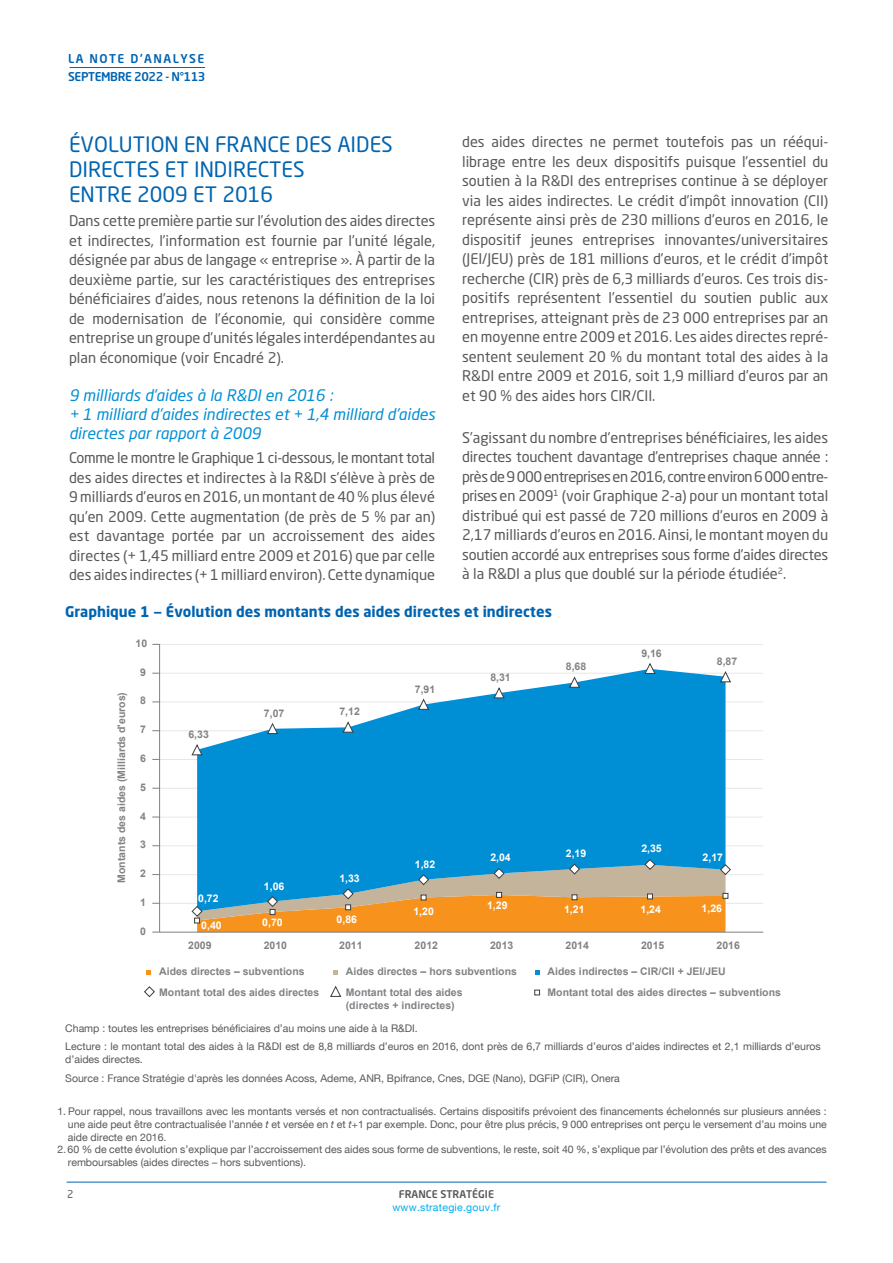
<style>
.page{position:relative;width:893px;height:1263px;background:#fff}
.page>*{position:absolute;margin:0;border:0;box-sizing:border-box;transform-origin:0 0}
.t1{font:21px/25.2px "Neo Sans Pro";color:#0164b1}
.t2{font:italic 15.75px/18.9px "Neo Sans Pro";color:#008fd5}
.t3{font:14.55px/19.5px "Neo Sans Pro";color:#57585a;text-align:justify}
.t4{font:700 14.55px "Neo Sans Pro";color:#0164b1}
.t5{font:500 12px/18px "Neo Sans Pro";letter-spacing:-.035em;color:#0164b1}
.t6{font:10.5px/18.6px "Helvetica Neue LT";color:#57585a}
.t7{font:700 10.5px/12.6px "Arial";color:#808285}
.t8{font:700 10.5px "Arial";color:#fff}
.t9{font:10.5px "Helvetica Neue LT";letter-spacing:.025em;color:#00aeef}
.t10{font:500 10.5px "Neo Sans Pro";color:#57585a}
.t11{font:10.5px "Neo Sans Pro";color:#57585a}
.s1{font-style:italic}
</style>
<div class="page">
<hr style="left:159px;top:644px;width:604px;height:1px;background:#e6e7e9">
<hr style="left:159px;top:673px;width:604px;height:1px;background:#e6e7e9">
<hr style="left:159px;top:701px;width:604px;height:1px;background:#e6e7e9">
<hr style="left:159px;top:730px;width:604px;height:1px;background:#e6e7e9">
<hr style="left:159px;top:759px;width:604px;height:1px;background:#e6e7e9">
<hr style="left:159px;top:788px;width:604px;height:1px;background:#e6e7e9">
<hr style="left:159px;top:817px;width:604px;height:1px;background:#e6e7e9">
<hr style="left:159px;top:845px;width:604px;height:1px;background:#e6e7e9">
<hr style="left:159px;top:874px;width:604px;height:1px;background:#e6e7e9">
<hr style="left:159px;top:903px;width:604px;height:1px;background:#e6e7e9">
<svg style="left:197px;top:669px;width:528px;height:190px;fill:#008fd5"></svg>
<hr style="left:159px;top:932px;width:604px;height:1px;background:#7e8182">
<svg style="left:192px;top:745px;width:11px;height:10px"></svg>
<svg style="left:267px;top:723px;width:11px;height:11px"></svg>
<svg style="left:343px;top:722px;width:11px;height:10px"></svg>
<svg style="left:418px;top:699px;width:11px;height:11px"></svg>
<svg style="left:494px;top:688px;width:10px;height:10px"></svg>
<svg style="left:569px;top:677px;width:11px;height:11px"></svg>
<svg style="left:645px;top:663px;width:10px;height:11px"></svg>
<svg style="left:720px;top:672px;width:11px;height:10px"></svg>
<svg style="left:192px;top:859px;width:539px;height:73px;background:#9c9c7c"></svg>
<svg style="left:146px;top:970px;width:5px;height:5px"></svg>
<svg style="left:333px;top:970px;width:5px;height:5px"></svg>
<svg style="left:535px;top:970px;width:4px;height:5px"></svg>
<svg style="left:330px;top:986px;width:11px;height:11px"></svg>
<svg style="left:144px;top:986px;width:11px;height:11px"></svg>
<svg style="left:534px;top:990px;width:6px;height:5px"></svg>
<hr style="left:159px;top:644px;width:1px;height:288px;background:#7e8182">
<hr style="left:70px;top:67px;width:135px;height:1px;background:#0164b1">
<hr style="left:67px;top:1182px;width:759px;height:1px;background:#0164b1">
<p class="t5" style="left:68px;top:49px;width:139px">LA NOTE D’ANALYSE<br>SEPTEMBRE 2022 - N°113</p>
<h1 class="t1" style="left:69px;top:131px;width:325px">ÉVOLUTION EN FRANCE DES AIDES<br>DIRECTES ET INDIRECTES<br>ENTRE 2009 ET 2016</h1>
<p class="t3" style="left:69px;top:211px;width:368px">Dans cette première partie sur l’évolution des aides directes et indirectes, l’information est fournie par l’unité légale, désignée par abus de langage « entreprise ». À partir de la deuxième partie, sur les caractéristiques des entreprises bénéficiaires d’aides, nous retenons la définition de la loi de modernisation de l’économie, qui considère comme entreprise un groupe d’unités légales interdépendantes au plan économique (voir Encadré 2).</p>
<p class="t2" style="left:69px;top:386px;width:368px">9 milliards d’aides à la R&amp;DI en 2016 :<br>+ 1 milliard d’aides indirectes et + 1,4 milliard d’aides directes par rapport à 2009</p>
<p class="t3" style="left:69px;top:448px;width:368px">Comme le montre le Graphique 1 ci-dessous, le montant total des aides directes et indirectes à la R&amp;DI s’élève à près de 9 milliards d’euros en 2016, un montant de 40 % plus élevé qu’en 2009. Cette augmentation (de près de 5 % par an) est davantage portée par un accroissement des aides directes (+ 1,45 milliard entre 2009 et 2016) que par celle des aides indirectes (+ 1 milliard environ). Cette dynamique</p>
<p class="t3" style="left:462px;top:132px;width:368px">des aides directes ne permet toutefois pas un rééqui&shy;librage entre les deux dispositifs puisque l’essentiel du soutien à la R&amp;DI des entreprises continue à se déployer via les aides indirectes. Le crédit d’impôt innovation (CII) représente ainsi près de 230 millions d’euros en 2016, le dispositif jeunes entreprises innovantes/universitaires (JEI/JEU) près de 181 millions d’euros, et le crédit d’impôt recherche (CIR) près de 6,3 milliards d’euros. Ces trois dis&shy;positifs représentent l’essentiel du soutien public aux entreprises, atteignant près de 23 000 entreprises par an en moyenne entre 2009 et 2016. Les aides directes repré&shy;sentent seulement 20 % du montant total des aides à la R&amp;DI entre 2009 et 2016, soit 1,9 milliard d’euros par an et 90 % des aides hors CIR/CII.</p>
<p class="t3" style="left:462px;top:427px;width:368px">S’agissant du nombre d’entreprises bénéficiaires, les aides directes touchent davantage d’entreprises chaque année : près de 9 000 entreprises en 2016, contre environ 6 000 entre&shy;prises en 2009<sup>1</sup> (voir Graphique 2-a) pour un montant total distribué qui est passé de 720 millions d’euros en 2009 à 2,17 milliards d’euros en 2016. Ainsi, le montant moyen du soutien accordé aux entreprises sous forme d’aides directes à la R&amp;DI a plus que doublé sur la période étudiée<sup>2</sup>.</p>
<p class="t4" style="left:65px;top:602px;width:488px">Graphique 1 — Évolution des montants des aides directes et indirectes</p>
<p class="t7" style="left:136px;top:637px;width:13px">10</p>
<p class="t7" style="left:140px;top:666px;width:7px">9</p>
<p class="t7" style="left:490px;top:671px;width:22px">8,31</p>
<p class="t7" style="left:566px;top:660px;width:22px">8,68</p>
<p class="t7" style="left:641px;top:647px;width:22px">9,16</p>
<p class="t7" style="left:115px;top:883px;width:192px;rotate:-90deg">Montants des aides (Milliards d'euros)</p>
<p class="t7" style="left:140px;top:695px;width:7px">8</p>
<p class="t7" style="left:140px;top:723px;width:7px">7</p>
<p class="t7" style="left:140px;top:752px;width:7px">6</p>
<p class="t7" style="left:140px;top:781px;width:7px">5</p>
<p class="t7" style="left:140px;top:810px;width:7px">4</p>
<p class="t7" style="left:140px;top:838px;width:7px">3</p>
<p class="t7" style="left:140px;top:867px;width:7px">2</p>
<p class="t7" style="left:188px;top:728px;width:22px">6,33</p>
<p class="t7" style="left:264px;top:707px;width:22px">7,07</p>
<p class="t7" style="left:339px;top:705px;width:22px">7,12</p>
<p class="t8" style="left:264px;top:878px;width:22px">1,06</p>
<p class="t8" style="left:339px;top:871px;width:22px">1,33</p>
<p class="t7" style="left:415px;top:683px;width:22px">7,91</p>
<p class="t8" style="left:415px;top:857px;width:22px">1,82</p>
<p class="t8" style="left:490px;top:850px;width:22px">2,04</p>
<p class="t8" style="left:566px;top:846px;width:22px">2,19</p>
<p class="t8" style="left:641px;top:841px;width:22px">2,35</p>
<p class="t7" style="left:717px;top:655px;width:22px">8,87</p>
<p class="t8" style="left:703px;top:850px;width:22px">2,17</p>
<p class="t7" style="left:140px;top:896px;width:7px">1</p>
<p class="t7" style="left:140px;top:925px;width:7px">0</p>
<p class="t8" style="left:198px;top:890px;width:22px">0,72</p>
<p class="t8" style="left:201px;top:918px;width:22px">0,40</p>
<p class="t8" style="left:262px;top:914px;width:22px">0,70</p>
<p class="t8" style="left:337px;top:912px;width:22px">0,86</p>
<p class="t8" style="left:413px;top:904px;width:22px">1,20</p>
<p class="t8" style="left:487px;top:898px;width:22px">1,29</p>
<p class="t8" style="left:564px;top:902px;width:22px">1,21</p>
<p class="t8" style="left:640px;top:902px;width:22px">1,24</p>
<p class="t8" style="left:702px;top:900px;width:22px">1,26</p>
<p class="t7" style="left:188px;top:939px;width:25px">2009</p>
<p class="t7" style="left:264px;top:939px;width:25px">2010</p>
<p class="t7" style="left:339px;top:939px;width:25px">2011</p>
<p class="t7" style="left:415px;top:939px;width:25px">2012</p>
<p class="t7" style="left:490px;top:939px;width:25px">2013</p>
<p class="t7" style="left:566px;top:939px;width:25px">2014</p>
<p class="t7" style="left:641px;top:939px;width:25px">2015</p>
<p class="t7" style="left:717px;top:939px;width:25px">2016</p>
<p class="t7" style="left:159px;top:965px;width:147px">Aides directes – subventions</p>
<p class="t7" style="left:346px;top:965px;width:173px">Aides directes – hors subventions</p>
<p class="t7" style="left:547px;top:965px;width:180px">Aides indirectes – CIR/CII + JEI/JEU</p>
<p class="t7" style="left:159px;top:986px;width:161px">Montant total des aides directes</p>
<p class="t7" style="left:346px;top:986px;width:118px">Montant total des aides (directes + indirectes)</p>
<p class="t7" style="left:547px;top:986px;width:235px">Montant total des aides directes – subventions</p>
<p class="t6" style="left:65px;top:1019px;width:757px">Champ : toutes les entreprises bénéficiaires d’au moins une aide à la R&amp;DI.<br>Lecture : le montant total des aides à la R&amp;DI est de 8,8 milliards d’euros en 2016, dont près de 6,7 milliards d’euros d’aides indirectes et 2,1 milliards d’euros</p>
<p class="t6" style="left:65px;top:1050px;width:556px">d’aides directes.<br>Source : France Stratégie d'après les données Acoss, Ademe, ANR, Bpifrance, Cnes, DGE (Nano), DGFiP (CIR), Onera</p>
<p class="t6" style="left:57px;top:1102px;width:771px">1. Pour rappel, nous travaillons avec les montants versés et non contractualisés. Certains dispositifs prévoient des financements échelonnés sur plusieurs années :</p>
<p class="t6" style="left:68px;top:1115px;width:760px">une aide peut être contractualisée l’année <span class="s1">t</span> et versée en <span class="s1">t</span> et <span class="s1">t</span>+1 par exemple. Donc, pour être plus précis, 9 000 entreprises ont perçu le versement d’au moins une</p>
<p class="t6" style="left:68px;top:1127px;width:100px">aide directe en 2016.</p>
<p class="t6" style="left:57px;top:1140px;width:771px">2.60 % de cette évolution s’explique par l’accroissement des aides sous forme de subventions, le reste, soit 40 %, s’explique par l’évolution des prêts et des avances</p>
<p class="t6" style="left:68px;top:1153px;width:240px">remboursables (aides directes – hors subventions).</p>
<p class="t11" style="left:67px;top:1188px;width:8px">2</p>
<p class="t10" style="left:399px;top:1188px;width:97px">FRANCE STRATÉGIE</p>
<p class="t9" style="left:392px;top:1201px;width:110px">www.strategie.gouv.fr</p>
</div>
